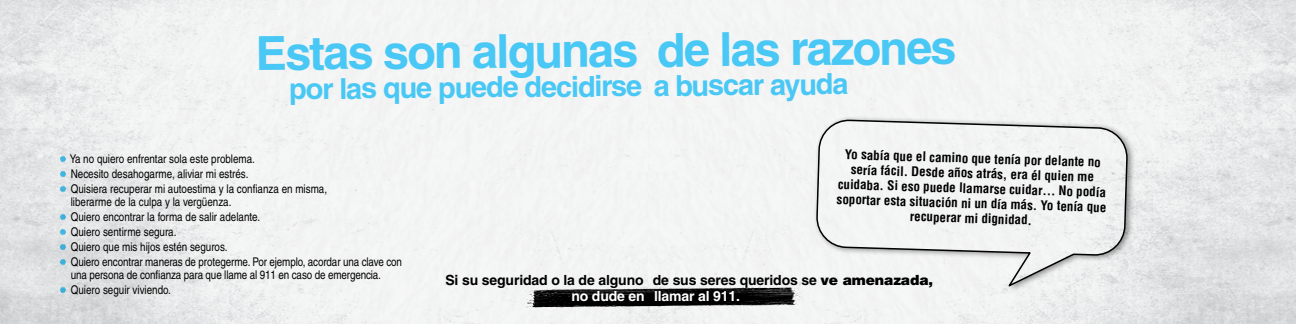
<style>
.page{position:relative;width:1296px;height:324px;background:#fff}
.page>*{position:absolute;margin:0;border:0;box-sizing:border-box;transform-origin:0 0}
.t1{font:700 47px "Helvetica";letter-spacing:-.05em;color:#49c8f5}
.t2{font:700 29px "Helvetica";color:#49c8f5}
.t3{font:700 14px/16.5px "Helvetica";letter-spacing:-.01em;color:#000}
.t4{font:700 condensed 13px/15px "Helvetica";color:#000;text-align:center}
.t5{font:condensed 12px/15px "Helvetica";color:#000}
.s1{font-weight:900}
.s2{color:#fff}
</style>
<div class="page">
<img style="left:0;top:0;width:1296px;height:324px">
<svg style="left:60px;top:156px;width:6px;height:6px"></svg>
<svg style="left:60px;top:171px;width:6px;height:6px"></svg>
<svg style="left:60px;top:186px;width:6px;height:6px"></svg>
<svg style="left:60px;top:214px;width:6px;height:6px"></svg>
<svg style="left:60px;top:229px;width:6px;height:6px"></svg>
<svg style="left:60px;top:244px;width:6px;height:6px"></svg>
<svg style="left:60px;top:259px;width:6px;height:6px"></svg>
<svg style="left:60px;top:287px;width:6px;height:6px"></svg>
<div style="left:813px;top:115px;width:323px;height:178px;background:#000;opacity:.4"></div>
<svg style="left:817px;top:119px;width:310px;height:170px"></svg>
<svg style="left:523px;top:287px;width:278px;height:20px;background:#383838"></svg>
<h1 class="t1" style="left:256px;top:22px;width:703px">Estas son algunas de las razones</h1>
<h2 class="t2" style="left:289px;top:74px;width:561px;rotate:-1deg">por las que puede decidirse a buscar ayuda</h2>
<p class="t5" style="left:70px;top:151px;width:259px">Ya no quiero enfrentar sola este problema.<br>Necesito desahogarme, aliviar mi estrés.<br>Quisiera recuperar mi autoestima y la confianza en misma,</p>
<p class="t5" style="left:71px;top:194px;width:333px">liberarme de la culpa y la vergüenza.<br>Quiero encontrar la forma de salir adelante.<br>Quiero sentirme segura.<br>Quiero que mis hijos estén seguros.<br>Quiero encontrar maneras de protegerme. Por ejemplo, acordar una clave con</p>
<p class="t5" style="left:71px;top:267px;width:312px">una persona de confianza para que llame al 911 en caso de emergencia.<br>Quiero seguir viviendo.</p>
<p class="t4" style="left:839px;top:146px;width:271px;rotate:2deg">Yo sabía que el camino que tenía por delante no sería fácil. Desde años atrás, era él quien me cuidaba. Si eso puede llamarse cuidar… No podía soportar esta situación ni un día más. Yo tenía que recuperar mi dignidad.</p>
<p class="t3" style="left:571px;top:272px;width:363px;text-indent:-126px">Si su seguridad o la de alguno de sus seres queridos se <span class="s1">ve amenazada, </span><span class="s2">no dude en llamar al 911.</span></p>
</div>
